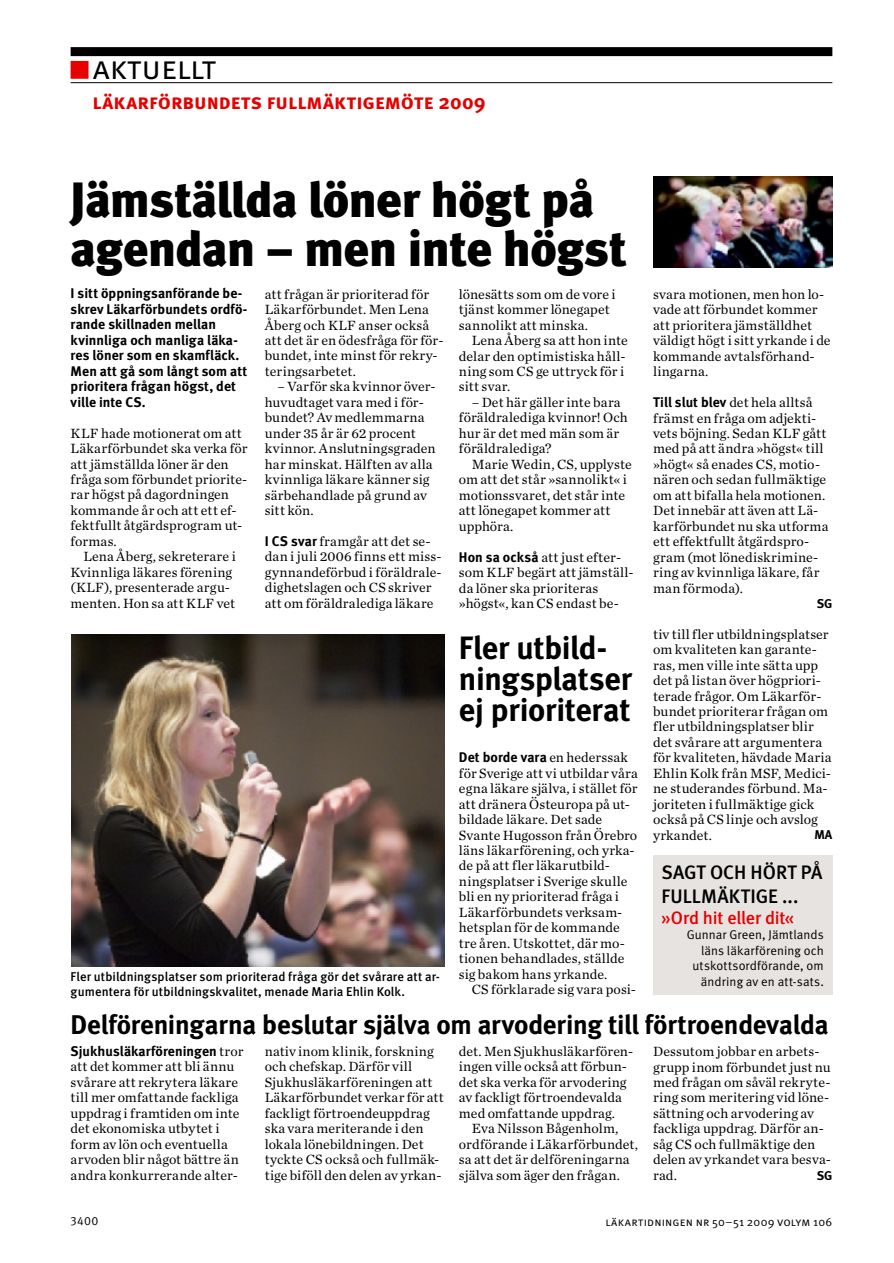
<style>
.page{position:relative;width:894px;height:1263px;background:#fff}
.page>*{position:absolute;margin:0;border:0;box-sizing:border-box;transform-origin:0 0}
.t1{font:49.5px/49.5px "Meta LT Black";letter-spacing:-.015em;color:#000}
.t2{font:33px "Meta LT Normal Small Caps";color:#000}
.t3{font:32.25px/31px "Meta LT Bold";letter-spacing:-.01em;color:#000}
.t4{font:27px "Meta LT Bold";letter-spacing:-.01em;color:#000}
.t5{font:21px "Meta LT Bold Small Caps";letter-spacing:.01em;color:#e60000}
.t6{font:19.5px/24px "Meta LT Medium";color:#000}
.t7{font:18px "Meta LT Medium";letter-spacing:-.01em;color:#e60000}
.t8{font:13.95px/15.5px "Chronicle LT Text";letter-spacing:.01em;color:#000}
.t9{font:13.95px/15.5px "Meta LT Bold";letter-spacing:.005em;color:#000}
.t10{font:12.75px/14.2px "Meta LT Medium";letter-spacing:.005em;color:#000}
.t11{font:12.75px/15.5px "Meta LT Normal";letter-spacing:.01em;color:#000;text-align:right}
.t12{font:12.75px "Meta LT Bold";color:#000}
.t13{font:12px "Meta LT Normal Small Caps";letter-spacing:.015em;color:#000}
.t14{font:12px "Meta LT Normal Utilities";color:#000}
.s1{color:#e60000}
.s2{font-family:"Meta LT Bold"}
.s3{font-family:"Chronicle LT Text"}
</style>
<div class="page">
<div style="left:71px;top:47px;width:761px;height:9px;background:#000"></div>
<hr style="left:71px;top:82px;width:761px;height:1px;background:#000">
<div style="left:71px;top:61px;width:17px;height:18px;border:2px solid #e60000"></div>
<div style="left:653px;top:855px;width:179px;height:139px;background:#e6e3e0"></div>
<img style="left:72px;top:635px;width:372px;height:331px">
<img style="left:653px;top:176px;width:179px;height:91px">
<h2 class="t2" style="left:71px;top:48px;width:147px"><span class="s1">■</span> aktuellt</h2>
<h3 class="t5" style="left:93px;top:89px;width:394px">läkarförbundets fullmäktigemöte 2009</h3>
<h1 class="t1" style="left:71px;top:174px;width:557px">Jämställda löner högt på agendan – men inte högst</h1>
<p class="t9" style="left:71px;top:286px;width:178px">I sitt öppningsanförande be&shy;skrev Läkarförbundets ordfö&shy;rande skillnaden mellan kvinnliga och manliga läka&shy;res löner som en skamfläck.<br>Men att gå som långt som att prioritera frågan högst, det ville inte CS.</p>
<p class="t8" style="left:71px;top:425px;width:178px">KLF hade motionerat om att<br>Läkarförbundet ska verka för att jämställda löner är den fråga som förbundet priorite&shy;rar högst på dagordningen kommande år och att ett ef&shy;fektfullt åtgärdsprogram ut&shy;formas.</p>
<p class="t8" style="left:71px;top:549px;width:167px;text-indent:13px">Lena Åberg, sekreterare i<br>Kvinnliga läkares förening (KLF), presenterade argu&shy;menten. Hon sa att KLF vet</p>
<p class="t8" style="left:265px;top:286px;width:180px">att frågan är prioriterad för<br>Läkarförbundet. Men Lena<br>Åberg och KLF anser också att det är en ödesfråga för för&shy;bundet, inte minst för rekry&shy;teringsarbetet.</p>
<p class="t8" style="left:265px;top:379px;width:172px;text-indent:13px">– Varför ska kvinnor över&shy;huvudtaget vara med i för&shy;bundet? Av medlemmarna under 35 år är 62 procent kvinnor. Anslutningsgraden har minskat. Hälften av alla kvinnliga läkare känner sig särbehandlade på grund av sitt kön.</p>
<p class="t8" style="left:265px;top:533px;width:178px"><span class="s2">I CS svar</span> framgår att det se&shy;dan i juli 2006 finns ett miss&shy;gynnandeförbud i föräldrale&shy;dighetslagen och CS skriver att om föräldralediga läkare</p>
<p class="t10" style="left:71px;top:969px;width:370px">Fler utbildningsplatser som prioriterad fråga gör det svårare att ar&shy;gumentera för utbildningskvalitet, menade Maria Ehlin Kolk.</p>
<p class="t8" style="left:459px;top:286px;width:158px">lönesätts som om de vore i tjänst kommer lönegapet sannolikt att minska.</p>
<p class="t8" style="left:459px;top:332px;width:170px;text-indent:13px">Lena Åberg sa att hon inte delar den optimistiska håll&shy;ning som CS ge uttryck för i sitt svar.</p>
<p class="t8" style="left:459px;top:394px;width:170px;text-indent:13px">– Det här gäller inte bara föräldralediga kvinnor! Och hur är det med män som är föräldralediga?</p>
<p class="t8" style="left:459px;top:456px;width:174px;text-indent:13px">Marie Wedin, CS, upplyste om att det står »sannolikt« i motionssvaret, det står inte att lönegapet kommer att upphöra.</p>
<p class="t8" style="left:459px;top:549px;width:176px"><span class="s2">Hon sa också</span> att just efter&shy;som KLF begärt att jämställ&shy;da löner ska prioriteras »högst«, kan CS endast be-</p>
<h3 class="t3" style="left:459px;top:632px;width:175px">Fler utbild&shy;ningsplatser ej prioriterat</h3>
<p class="t9" style="left:459px;top:749px;width:170px">Det borde vara <span class="s3">en hederssak</span></p>
<p class="t8" style="left:459px;top:765px;width:180px">för Sverige att vi utbildar våra egna läkare själva, i stället för att dränera Östeuropa på ut&shy;bildade läkare. Det sade<br>Svante Hugosson från Örebro läns läkarförening, och yrka&shy;de på att fler läkarutbild&shy;ningsplatser i Sverige skulle bli en ny prioriterad fråga i<br>Läkarförbundets verksam&shy;hetsplan för de kommande tre åren. Utskottet, där mo&shy;tionen behandlades, ställde sig bakom hans yrkande.</p>
<p class="t8" style="left:471px;top:981px;width:166px">CS förklarade sig vara posi-</p>
<p class="t8" style="left:653px;top:286px;width:179px">svara motionen, men hon lo&shy;vade att förbundet kommer att prioritera jämställdhet väldigt högt i sitt yrkande i de kommande avtalsförhand&shy;lingarna.</p>
<p class="t8" style="left:653px;top:394px;width:177px"><span class="s2">Till slut blev</span> det hela alltså främst en fråga om adjekti&shy;vets böjning. Sedan KLF gått med på att ändra »högst« till »högt« så enades CS, motio&shy;nären och sedan fullmäktige om att bifalla hela motionen.<br>Det innebär att även att Lä&shy;karförbundet nu ska utforma ett effektfullt åtgärdspro&shy;gram (mot lönediskrimine&shy;ring av kvinnliga läkare, får man förmoda).</p>
<p class="t12" style="left:816px;top:595px;width:17px">SG</p>
<p class="t8" style="left:653px;top:626px;width:180px">tiv till fler utbildningsplatser om kvaliteten kan garante&shy;ras, men ville inte sätta upp det på listan över högpriori&shy;terade frågor. Om Läkarför&shy;bundet prioriterar frågan om fler utbildningsplatser blir det svårare att argumentera för kvaliteten, hävdade Maria<br>Ehlin Kolk från MSF, Medici&shy;ne studerandes förbund. Ma&shy;joriteten i fullmäktige gick också på CS linje och avslog yrkandet.</p>
<p class="t12" style="left:814px;top:827px;width:19px">MA</p>
<h3 class="t6" style="left:661px;top:859px;width:162px">Sagt och hört på fullmäktige ...</h3>
<p class="t7" style="left:661px;top:907px;width:134px">»Ord hit eller dit«</p>
<p class="t11" style="left:686px;top:926px;width:138px">Gunnar Green, Jämtlands läns läkarförening och utskottsordförande, om ändring av en att-sats.</p>
<h3 class="t4" style="left:71px;top:1008px;width:759px">Delföreningarna beslutar själva om arvodering till förtroendevalda</h3>
<p class="t9" style="left:71px;top:1043px;width:174px">Sjukhusläkarföreningen <span class="s3">tror</span></p>
<p class="t8" style="left:71px;top:1058px;width:170px">att det kommer att bli ännu svårare att rekrytera läkare till mer omfattande fackliga uppdrag i framtiden om inte det ekonomiska utbytet i form av lön och eventuella arvoden blir något bättre än andra konkurrerande alter-</p>
<p class="t8" style="left:265px;top:1043px;width:181px">nativ inom klinik, forskning och chefskap. Därför vill<br>Sjukhusläkarföreningen att<br>Läkarförbundet verkar för att fackligt förtroendeuppdrag ska vara meriterande i den lokala lönebildningen. Det tyckte CS också och fullmäk&shy;tige biföll den delen av yrkan-</p>
<p class="t8" style="left:459px;top:1043px;width:176px">det. Men Sjukhusläkarfören&shy;ingen ville också att förbun&shy;det ska verka för arvodering av fackligt förtroendevalda med omfattande uppdrag.</p>
<p class="t8" style="left:459px;top:1120px;width:180px;text-indent:13px">Eva Nilsson Bågenholm, ordförande i Läkarförbundet, sa att det är delföreningarna själva som äger den frågan.</p>
<p class="t8" style="left:653px;top:1043px;width:179px">Dessutom jobbar en arbets&shy;grupp inom förbundet just nu med frågan om såväl rekryte&shy;ring som meritering vid löne&shy;sättning och arvodering av fackliga uppdrag. Därför an&shy;såg CS och fullmäktige den delen av yrkandet vara besva&shy;rad.</p>
<p class="t12" style="left:816px;top:1167px;width:17px">SG</p>
<p class="t14" style="left:71px;top:1214px;width:29px">3400</p>
<p class="t13" style="left:605px;top:1214px;width:228px">läkartidningen nr 50–51 2009 volym 106</p>
</div>
